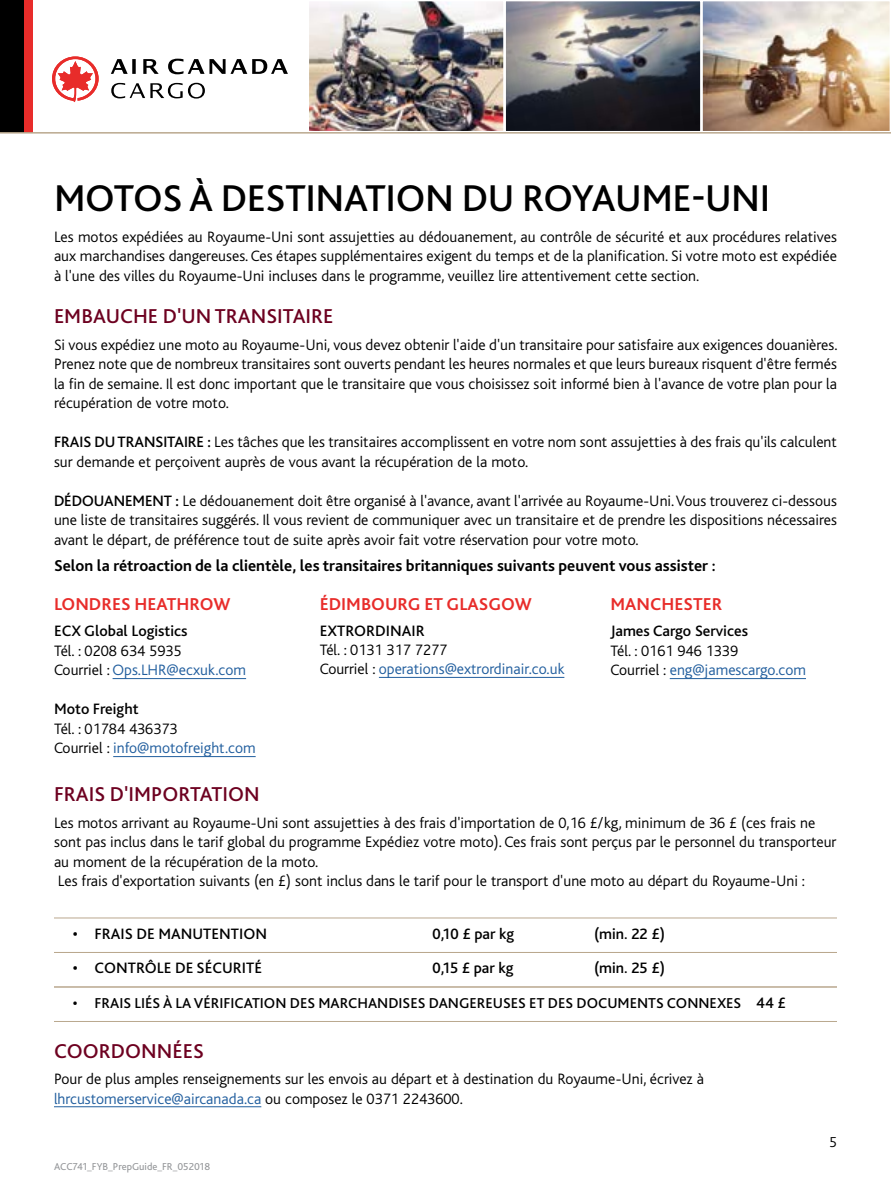
<style>
.page{position:relative;width:891px;height:1188px;background:#fff}
.page>*{position:absolute;margin:0;border:0;box-sizing:border-box;transform-origin:0 0}
.t1{font:500 39px "Bliss 2";letter-spacing:-.01em;color:#000}
.t2{font:500 21px "Bliss 2";color:#6d0020}
.t3{font:700 18px "Bliss 2";color:#e82c2a}
.t4{font:700 16.5px "Bliss 2";color:#000}
.t5{font:300 15.75px/19.5px "Bliss";color:#000}
.t6{font:500 15.75px "Bliss 2";color:#000}
.t7{font:300 15.75px/19.5px "Bliss";color:#215e9e}
.t8{font:500 15.75px "Bliss";color:#000}
.t9{font:500 15px "Bliss 2";color:#000}
.t10{font:300 15px "Bliss 2";color:#000}
.t11{font:10.5px "Bliss 2";color:#939598}
.s1{font-weight:500}
.s2{color:#215e9e}
.s3{color:#000}
.s4{font-size:15.75px}
</style>
<div class="page">
<img style="left:310px;top:2px;width:579px;height:128px">
<div style="left:308px;top:0;width:197px;height:132px;border:1px solid #fff"></div>
<div style="left:701px;top:0;width:190px;height:132px;border:1px solid #fff"></div>
<div style="left:505px;top:0;width:196px;height:132px;border:1px solid #fff"></div>
<svg style="left:52px;top:56px;width:47px;height:46px"></svg>
<svg style="left:111px;top:59px;width:177px;height:40px"></svg>
<div style="left:0;top:0;width:24px;height:132px;background:#000"></div>
<div style="left:24px;top:0;width:9px;height:132px;background:#e82c2a"></div>
<hr style="left:0;top:132px;width:891px;height:2px;background:#baa88e">
<hr style="left:54px;top:918px;width:783px;height:1px;background:#baa88e">
<hr style="left:54px;top:952px;width:783px;height:1px;background:#baa88e">
<hr style="left:54px;top:987px;width:783px;height:1px;background:#baa88e">
<hr style="left:54px;top:1021px;width:783px;height:1px;background:#baa88e">
<hr style="left:54px;top:1106px;width:207px;height:1px;background:#215e9e">
<hr style="left:113px;top:678px;width:133px;height:1px;background:#215e9e">
<hr style="left:113px;top:756px;width:143px;height:1px;background:#215e9e">
<hr style="left:670px;top:678px;width:136px;height:1px;background:#215e9e">
<hr style="left:379px;top:677px;width:185px;height:1px;background:#215e9e">
<h1 class="t1" style="left:54px;top:173px;width:718px">MOTOS À DESTINATION DU ROYAUME-UNI</h1>
<p class="t5" style="left:54px;top:227px;width:785px;text-align:justify">Les motos expédiées au Royaume-Uni sont assujetties au dédouanement, au contrôle de sécurité et aux procédures relatives aux marchandises dangereuses. Ces étapes supplémentaires exigent du temps et de la planification. Si votre moto est expédiée à l'une des villes du Royaume-Uni incluses dans le programme, veuillez lire attentivement cette section.</p>
<h2 class="t2" style="left:54px;top:303px;width:281px">EMBAUCHE D'UN TRANSITAIRE</h2>
<p class="t5" style="left:54px;top:335px;width:785px;text-align:justify">Si vous expédiez une moto au Royaume-Uni, vous devez obtenir l'aide d'un transitaire pour satisfaire aux exigences douanières.<br>Prenez note que de nombreux transitaires sont ouverts pendant les heures normales et que leurs bureaux risquent d'être fermés la fin de semaine. Il est donc important que le transitaire que vous choisissez soit informé bien à l'avance de votre plan pour la récupération de votre moto.</p>
<p class="t5" style="left:54px;top:432px;width:785px"><span class="s1">FRAIS DU TRANSITAIRE :</span> Les tâches que les transitaires accomplissent en votre nom sont assujetties à des frais qu'ils calculent sur demande et perçoivent auprès de vous avant la récupération de la moto.</p>
<p class="t5" style="left:54px;top:491px;width:785px;text-align:justify"><span class="s1">DÉDOUANEMENT :</span> Le dédouanement doit être organisé à l'avance, avant l'arrivée au Royaume-Uni. Vous trouverez ci-dessous une liste de transitaires suggérés. Il vous revient de communiquer avec un transitaire et de prendre les dispositions nécessaires avant le départ, de préférence tout de suite après avoir fait votre réservation pour votre moto.</p>
<p class="t4" style="left:54px;top:555px;width:663px">Selon la rétroaction de la clientèle, les transitaires britanniques suivants peuvent vous assister :</p>
<p class="t3" style="left:54px;top:593px;width:178px">LONDRES HEATHROW</p>
<p class="t6" style="left:54px;top:621px;width:135px">ECX Global Logistics</p>
<p class="t5" style="left:54px;top:641px;width:194px">Tél. : 0208 634 5935<br>Courriel : <span class="s2">Ops.LHR@ecxuk.com</span></p>
<p class="t6" style="left:54px;top:699px;width:86px">Moto Freight</p>
<p class="t5" style="left:54px;top:719px;width:203px">Tél. : 01784 436373<br>Courriel : <span class="s2">info@motofreight.com</span></p>
<p class="t3" style="left:320px;top:593px;width:214px">ÉDIMBOURG ET GLASGOW</p>
<p class="t6" style="left:320px;top:621px;width:107px">EXTRORDINAIR</p>
<p class="t7" style="left:320px;top:640px;width:246px"><span class="s3">Tél. : 0131 317 7277<br>Courriel :</span> operations@extrordinair.co.uk</p>
<p class="t3" style="left:611px;top:593px;width:113px">MANCHESTER</p>
<p class="t8" style="left:611px;top:623px;width:139px">James Cargo Services</p>
<p class="t5" style="left:611px;top:641px;width:197px">Tél. : 0161 946 1339<br>Courriel : <span class="s2">eng@jamescargo.com</span></p>
<h2 class="t2" style="left:54px;top:781px;width:207px">FRAIS D'IMPORTATION</h2>
<p class="t5" style="left:54px;top:813px;width:784px">Les motos arrivant au Royaume-Uni sont assujetties à des frais d'importation de 0,16 £/kg, minimum de 36 £ (ces frais ne sont pas inclus dans le tarif global du programme Expédiez votre moto). Ces frais sont perçus par le personnel du transporteur au moment de la récupération de la moto.<br>Les frais d'exportation suivants (en £) sont inclus dans le tarif pour le transport d'une moto au départ du Royaume-Uni :</p>
<p class="t6" style="left:73px;top:924px;width:196px">• FRAIS DE MANUTENTION</p>
<p class="t6" style="left:432px;top:924px;width:84px">0,10 £ par kg</p>
<p class="t6" style="left:594px;top:924px;width:73px">(min. 22 £)</p>
<p class="t6" style="left:73px;top:958px;width:191px">• CONTRÔLE DE SÉCURITÉ</p>
<p class="t6" style="left:432px;top:958px;width:83px">0,15 £ par kg</p>
<p class="t6" style="left:594px;top:958px;width:73px">(min. 25 £)</p>
<p class="t9" style="left:73px;top:993px;width:715px">• FRAIS LIÉS À LA VÉRIFICATION DES MARCHANDISES DANGEREUSES ET DES DOCUMENTS CONNEXES <span class="s4">44 £</span></p>
<h2 class="t2" style="left:54px;top:1038px;width:151px">COORDONNÉES</h2>
<p class="t5" style="left:54px;top:1069px;width:652px">Pour de plus amples renseignements sur les envois au départ et à destination du Royaume-Uni, écrivez à <span class="s2">lhrcustomerservice@aircanada.ca</span> ou composez le 0371 2243600.</p>
<p class="t11" style="left:54px;top:1160px;width:158px">ACC741_FYB_PrepGuide_FR_052018</p>
<p class="t10" style="left:829px;top:1133px;width:9px">5</p>
</div>
